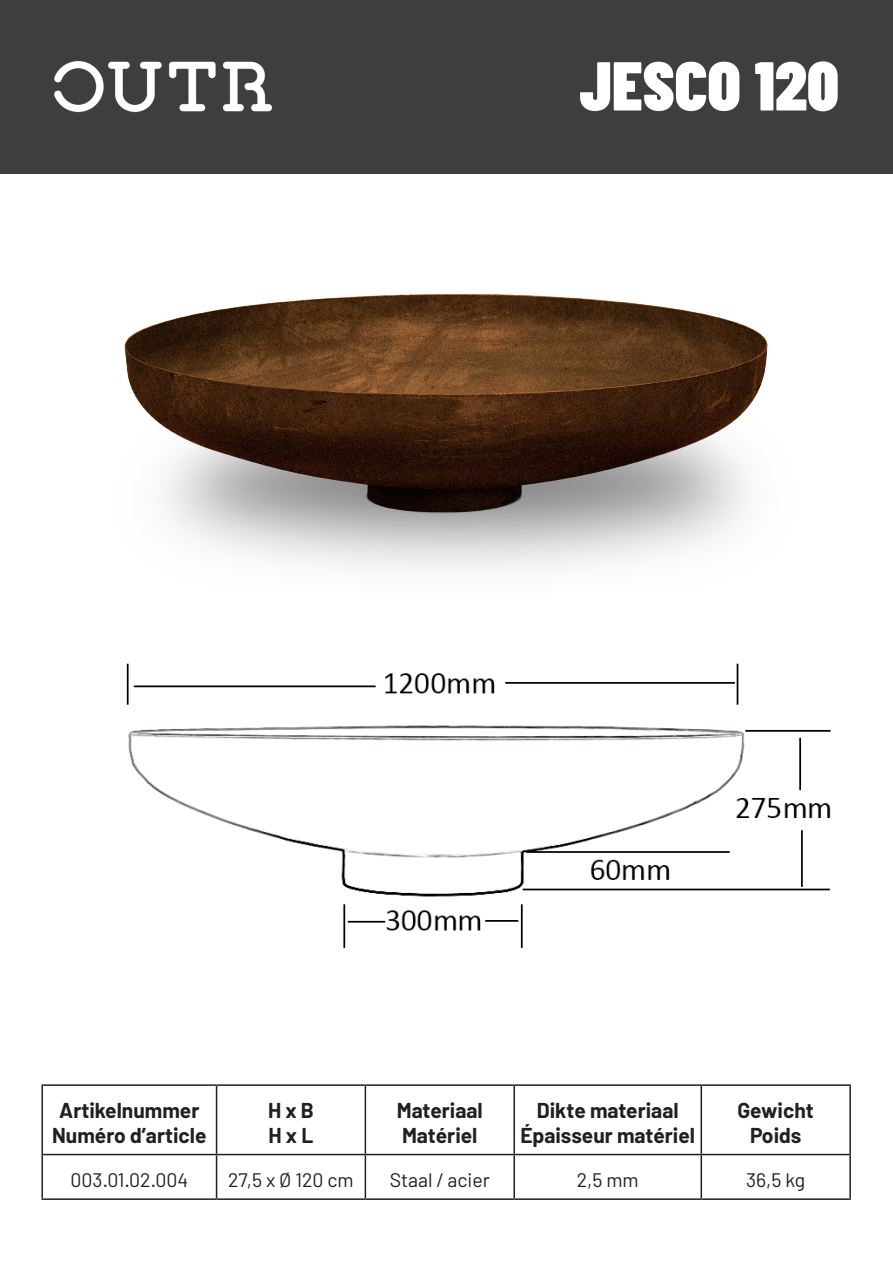
<style>
.page{position:relative;width:893px;height:1263px;background:#fff}
.page>*{position:absolute;margin:0;border:0;box-sizing:border-box;transform-origin:0 0}
.t1{font:900 69px "Barlow Condensed";color:#fff}
.t2{font:700 21px/25.2px "Barlow";color:#231f20;text-align:center}
.t3{font:19.5px "Barlow";color:#231f20}
</style>
<div class="page">
<img style="left:126px;top:663px;width:705px;height:285px">
<img style="left:124px;top:294px;width:644px;height:275px">
<div style="left:0;top:0;width:893px;height:173px;background:#3e3e3f"></div>
<img style="left:54px;top:61px;width:219px;height:52px">
<hr style="left:41px;top:1084px;width:176px;height:2px;background:#231f20">
<hr style="left:41px;top:1086px;width:2px;height:68px;background:#231f20">
<hr style="left:217px;top:1084px;width:148px;height:2px;background:#231f20">
<hr style="left:216px;top:1086px;width:1px;height:68px;background:#231f20">
<hr style="left:514px;top:1084px;width:187px;height:2px;background:#231f20">
<hr style="left:701px;top:1084px;width:150px;height:2px;background:#231f20">
<hr style="left:41px;top:1154px;width:176px;height:1px;background:#231f20">
<hr style="left:41px;top:1155px;width:2px;height:43px;background:#231f20">
<hr style="left:217px;top:1154px;width:148px;height:1px;background:#231f20">
<hr style="left:216px;top:1155px;width:1px;height:43px;background:#231f20">
<hr style="left:365px;top:1154px;width:149px;height:1px;background:#231f20">
<hr style="left:514px;top:1154px;width:187px;height:1px;background:#231f20">
<hr style="left:701px;top:1154px;width:150px;height:1px;background:#231f20">
<hr style="left:41px;top:1198px;width:176px;height:2px;background:#231f20">
<hr style="left:217px;top:1198px;width:148px;height:2px;background:#231f20">
<hr style="left:514px;top:1198px;width:187px;height:2px;background:#231f20">
<hr style="left:701px;top:1198px;width:150px;height:2px;background:#231f20">
<hr style="left:365px;top:1084px;width:149px;height:2px;background:#231f20">
<hr style="left:365px;top:1086px;width:1px;height:68px;background:#231f20">
<hr style="left:513px;top:1086px;width:2px;height:68px;background:#231f20">
<hr style="left:365px;top:1155px;width:1px;height:43px;background:#231f20">
<hr style="left:513px;top:1155px;width:2px;height:43px;background:#231f20">
<hr style="left:365px;top:1198px;width:149px;height:2px;background:#231f20">
<hr style="left:701px;top:1086px;width:1px;height:68px;background:#231f20">
<hr style="left:849px;top:1086px;width:2px;height:68px;background:#231f20">
<hr style="left:701px;top:1155px;width:1px;height:43px;background:#231f20">
<hr style="left:849px;top:1155px;width:2px;height:43px;background:#231f20">
<h1 class="t1" style="left:579px;top:43px;width:261px">JESCO 120</h1>
<p class="t2" style="left:52px;top:1097px;width:156px">Artikelnummer<br>Numéro d’article</p>
<p class="t2" style="left:268px;top:1097px;width:47px;text-align:left">H x B<br>H x L</p>
<p class="t2" style="left:397px;top:1097px;width:88px;text-align:left">Materiaal<br>Matériel</p>
<p class="t2" style="left:520px;top:1097px;width:176px">Dikte materiaal<br>Épaisseur matériel</p>
<p class="t2" style="left:738px;top:1097px;width:78px">Gewicht<br>Poids</p>
<p class="t3" style="left:71px;top:1167px;width:119px">003.01.02.004</p>
<p class="t3" style="left:228px;top:1167px;width:127px">27,5 x Ø 120 cm</p>
<p class="t3" style="left:390px;top:1167px;width:102px">Staal / acier</p>
<p class="t3" style="left:577px;top:1167px;width:63px">2,5 mm</p>
<p class="t3" style="left:746px;top:1167px;width:61px">36,5 kg</p>
</div>
